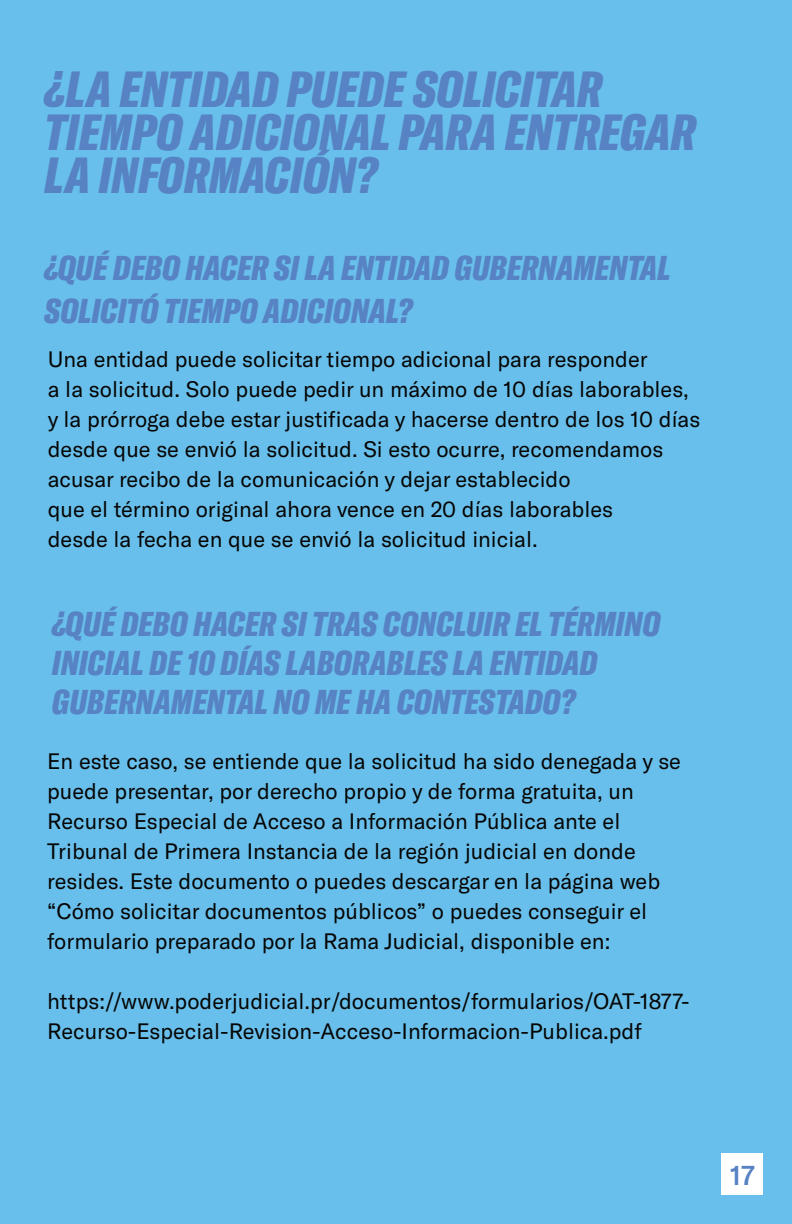
<style>
.page{position:relative;width:792px;height:1224px;background:#69bfeb}
.page>*{position:absolute;margin:0;border:0;box-sizing:border-box;transform-origin:0 0}
.t1{font:italic 900 extra-condensed 50px/43.2px "GT America";color:#5782c3}
.t2{font:italic 900 extra-condensed 34px/39.2px "GT America";color:#5782c3}
.t3{font:500 27px "GT America";color:#5782c3}
.t4{font:22px/30px "GT America";color:#050605}
</style>
<div class="page">
<div style="left:721px;top:1153px;width:42px;height:42px;background:#fff"></div>
<h1 class="t1" style="left:44px;top:68px;width:653px">¿LA ENTIDAD PUEDE SOLICITAR<br>TIEMPO ADICIONAL PARA ENTREGAR<br>LA INFORMACIÓN?</h1>
<h2 class="t2" style="left:44px;top:246px;width:628px;line-height:43.2px">¿QUÉ DEBO HACER SI LA ENTIDAD GUBERNAMENTAL<br>SOLICITÓ TIEMPO ADICIONAL?</h2>
<p class="t4" style="left:48px;top:345px;width:654px">Una entidad puede solicitar tiempo adicional para responder<br>a la solicitud. Solo puede pedir un máximo de 10 días laborables, y la prórroga debe estar justificada y hacerse dentro de los 10 días desde que se envió la solicitud. Si esto ocurre, recomendamos acusar recibo de la comunicación y dejar establecido<br>que el término original ahora vence en 20 días laborables<br>desde la fecha en que se envió la solicitud inicial.</p>
<h2 class="t2" style="left:52px;top:604px;width:610px">¿QUÉ DEBO HACER SI TRAS CONCLUIR EL TÉRMINO<br>INICIAL DE 10 DÍAS LABORABLES LA ENTIDAD<br>GUBERNAMENTAL NO ME HA CONTESTADO?</h2>
<p class="t4" style="left:47px;top:747px;width:635px">En este caso, se entiende que la solicitud ha sido denegada y se puede presentar, por derecho propio y de forma gratuita, un Recurso Especial de Acceso a Información Pública ante el Tribunal de Primera Instancia de la región judicial en donde resides. Este documento o puedes descargar en la página web “Cómo solicitar documentos públicos” o puedes conseguir el formulario preparado por la Rama Judicial, disponible en:</p>
<p class="t4" style="left:47px;top:987px;width:644px">https://www.poderjudicial.pr/documentos/formularios/OAT-1877-<br>Recurso-Especial-Revision-Acceso-Informacion-Publica.pdf</p>
<p class="t3" style="left:730px;top:1165px;width:26px">17</p>
</div>
